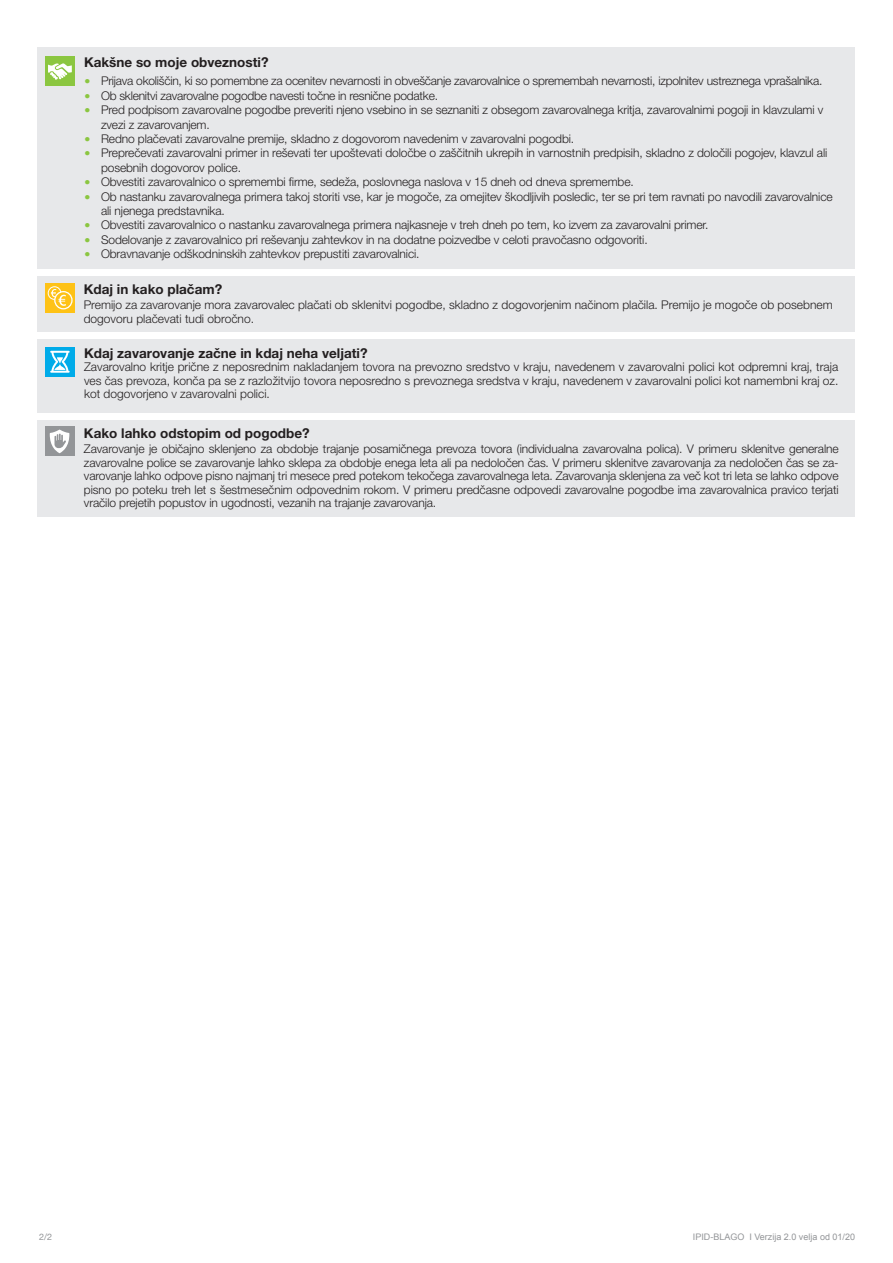
<style>
.page{position:relative;width:893px;height:1263px;background:#fff}
.page>*{position:absolute;margin:0;border:0;box-sizing:border-box;transform-origin:0 0}
._1_Clen{font:700 13.5px "Helvetica Neue LT Pro";color:#231f20}
.Paragraph_Style_3{font:300 12px/13.5px "Helvetica Neue LT Pro";letter-spacing:-.01em;color:#231f20}
.Paragraph_Style_4{font:300 12px/13.5px "Helvetica Neue LT Pro";color:#231f20}
.Paragraph_Style_2{font:9px "Arial";color:#939598}
.Paragraph_Style_2-2{font:9px "Helvetica Neue LT Com";color:#939598}
.s1{font-family:"Verdana";font-weight:400;color:#8bc640}
</style>
<div class="page">
<div style="left:38px;top:276px;width:817px;height:56px;background:#e7e8ea"></div>
<div style="left:45px;top:284px;width:29px;height:29px;background:#fec216"></div>
<div style="left:48px;top:286px;width:13px;height:14px;border:1px solid #fff;border-radius:50%"></div>
<svg style="left:55px;top:292px;width:17px;height:17px"></svg>
<div style="left:54px;top:291px;width:19px;height:18px;border:1px solid #fff;border-radius:50%"></div>
<svg style="left:51px;top:289px;width:15px;height:17px"></svg>
<div style="left:38px;top:420px;width:817px;height:97px;background:#e7e8ea"></div>
<div style="left:45px;top:427px;width:29px;height:29px;background:#939598"></div>
<svg style="left:50px;top:430px;width:19px;height:23px"></svg>
<div style="left:38px;top:339px;width:817px;height:74px;background:#e7e8ea"></div>
<div style="left:45px;top:347px;width:29px;height:29px;background:#00abe9"></div>
<svg style="left:50px;top:351px;width:20px;height:22px"></svg>
<div style="left:38px;top:47px;width:817px;height:221px;background:#e7e8ea"></div>
<div style="left:45px;top:56px;width:29px;height:29px;background:#8bc640"></div>
<svg style="left:48px;top:63px;width:24px;height:17px"></svg>
<p class="_1_Clen" style="left:84px;top:54px;width:186px">Kakšne so moje obveznosti?</p>
<p class="Paragraph_Style_3" style="left:84px;top:74px;width:740px"><span class="s1">•</span> Prijava okoliščin, ki so pomembne za ocenitev nevarnosti in obveščanje zavarovalnice o spremembah nevarnosti, izpolnitev ustreznega vprašalnika.</p>
<p class="Paragraph_Style_3" style="left:84px;top:89px;width:355px"><span class="s1">•</span> Ob sklenitvi zavarovalne pogodbe navesti točne in resnične podatke.</p>
<p class="Paragraph_Style_3" style="left:101px;top:103px;width:724px;line-height:14.4px;text-indent:-17px"><span class="s1">•</span> Pred podpisom zavarovalne pogodbe preveriti njeno vsebino in se seznaniti z obsegom zavarovalnega kritja, zavarovalnimi pogoji in klavzulami v zvezi z zavarovanjem.</p>
<p class="Paragraph_Style_3" style="left:84px;top:132px;width:492px"><span class="s1">•</span> Redno plačevati zavarovalne premije, skladno z dogovorom navedenim v zavarovalni pogodbi.</p>
<p class="Paragraph_Style_3" style="left:101px;top:146px;width:728px;line-height:14.4px;text-indent:-17px"><span class="s1">•</span> Preprečevati zavarovalni primer in reševati ter upoštevati določbe o zaščitnih ukrepih in varnostnih predpisih, skladno z določili pogojev, klavzul ali posebnih dogovorov police.</p>
<p class="Paragraph_Style_3" style="left:84px;top:175px;width:551px"><span class="s1">•</span> Obvestiti zavarovalnico o spremembi firme, sedeža, poslovnega naslova v 15 dneh od dneva spremembe.</p>
<p class="Paragraph_Style_3" style="left:101px;top:189px;width:733px;line-height:14.4px;text-indent:-17px"><span class="s1">•</span> Ob nastanku zavarovalnega primera takoj storiti vse, kar je mogoče, za omejitev škodljivih posledic, ter se pri tem ravnati po navodili zavarovalnice ali njenega predstavnika.</p>
<p class="Paragraph_Style_3" style="left:84px;top:218px;width:626px"><span class="s1">•</span> Obvestiti zavarovalnico o nastanku zavarovalnega primera najkasneje v treh dneh po tem, ko izvem za zavarovalni primer.</p>
<p class="Paragraph_Style_3" style="left:84px;top:233px;width:565px"><span class="s1">•</span> Sodelovanje z zavarovalnico pri reševanju zahtevkov in na dodatne poizvedbe v celoti pravočasno odgovoriti.</p>
<p class="Paragraph_Style_3" style="left:84px;top:247px;width:337px"><span class="s1">•</span> Obravnavanje odškodninskih zahtevkov prepustiti zavarovalnici.</p>
<p class="_1_Clen" style="left:84px;top:281px;width:140px">Kdaj in kako plačam?</p>
<p class="Paragraph_Style_4" style="left:84px;top:297px;width:750px;line-height:14.4px">Premijo za zavarovanje mora zavarovalec plačati ob sklenitvi pogodbe, skladno z dogovorjenim načinom plačila. Premijo je mogoče ob posebnem dogovoru plačevati tudi obročno.</p>
<p class="_1_Clen" style="left:84px;top:345px;width:285px">Kdaj zavarovanje začne in kdaj neha veljati?</p>
<p class="Paragraph_Style_4" style="left:84px;top:360px;width:756px;text-align:justify">Zavarovalno kritje prične z neposrednim nakladanjem tovora na prevozno sredstvo v kraju, navedenem v zavarovalni polici kot odpremni kraj, traja ves čas prevoza, konča pa se z razložitvijo tovora neposredno s prevoznega sredstva v kraju, navedenem v zavarovalni polici kot namembni kraj oz. kot dogovorjeno v zavarovalni polici.</p>
<p class="_1_Clen" style="left:84px;top:424px;width:227px">Kako lahko odstopim od pogodbe?</p>
<p class="Paragraph_Style_3" style="left:84px;top:442px;width:756px;text-align:justify">Zavarovanje je običajno sklenjeno za obdobje trajanje posamičnega prevoza tovora (individualna zavarovalna polica). V primeru sklenitve generalne zavarovalne police se zavarovanje lahko sklepa za obdobje enega leta ali pa nedoločen čas. V primeru sklenitve zavarovanja za nedoločen čas se za&shy;varovanje lahko odpove pisno najmanj tri mesece pred potekom tekočega zavarovalnega leta. Zavarovanja sklenjena za več kot tri leta se lahko odpove pisno po poteku treh let s šestmesečnim odpovednim rokom. V primeru predčasne odpovedi zavarovalne pogodbe ima zavarovalnica pravico terjati vračilo prejetih popustov in ugodnosti, vezanih na trajanje zavarovanja.</p>
<p class="Paragraph_Style_2-2" style="left:39px;top:1231px;width:15px">2/2</p>
<p class="Paragraph_Style_2" style="left:693px;top:1231px;width:164px">IPID-BLAGO I Verzija 2.0 velja od 01/20</p>
</div>
